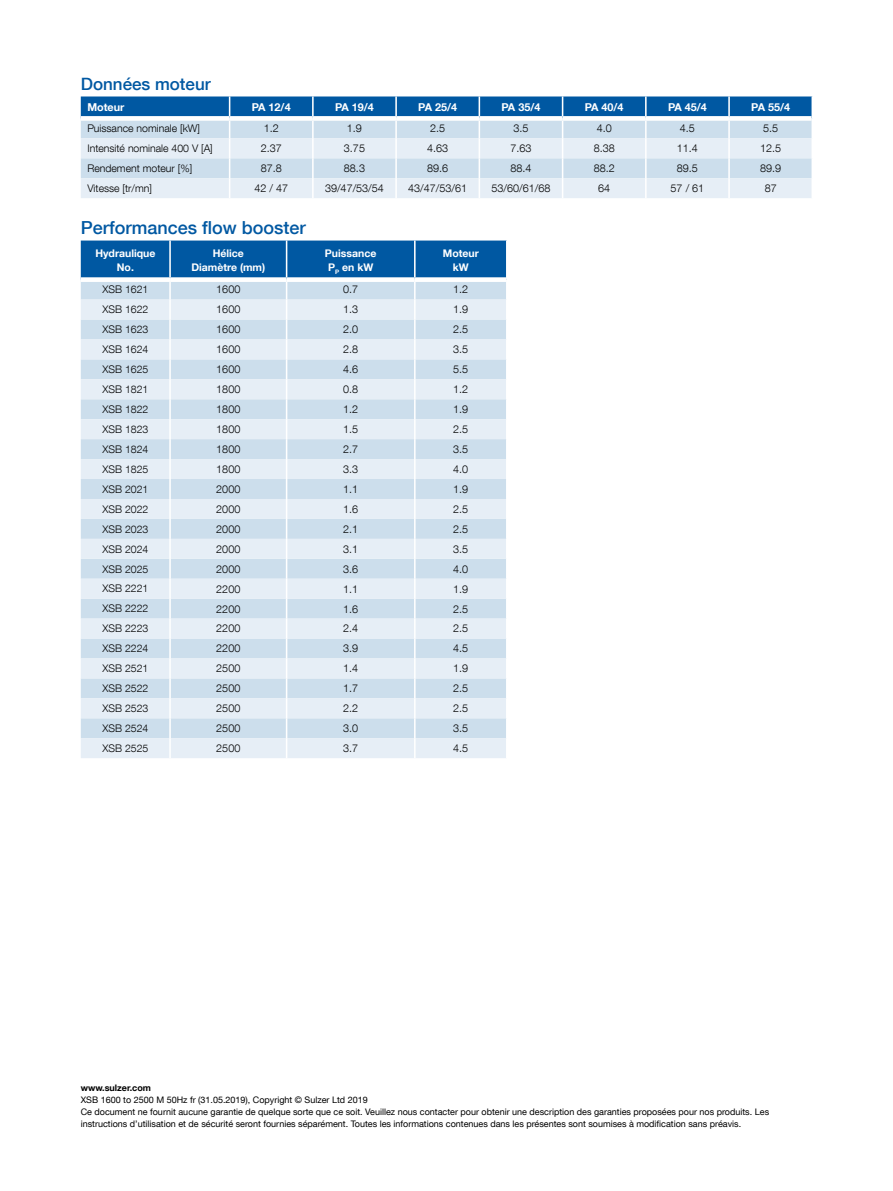
<style>
.page{position:relative;width:893px;height:1191px;background:#fff}
.page>*{position:absolute;margin:0;border:0;box-sizing:border-box;transform-origin:0 0}
.t1{font:500 18px "Helvetica Neue LT Com";color:#0058a2}
.t2{font:500 16.95px "Helvetica Neue LT Com";color:#0058a2}
.t3{font:300 10.8px "Helvetica Neue LT Com";color:#000}
.t4{font:700 10.8px "Helvetica Neue LT Com";color:#fff}
.t5{font:300 10.5px "Helvetica Neue LT Com";color:#000}
.t6{font:700 10.5px/13.5px "Helvetica Neue LT Com";color:#fff;text-align:center}
.t7{font:9px/12px "Helvetica Neue LT Com";color:#000}
.t8{font:700 9px "Helvetica Neue LT Com";color:#000}
</style>
<div class="page">
<svg style="left:81px;top:96px;width:731px;height:102px;background:#b2cde3"></svg>
<hr style="left:645px;top:178px;width:2px;height:20px;background:#fff">
<hr style="left:728px;top:178px;width:2px;height:20px;background:#fff">
<hr style="left:811px;top:178px;width:2px;height:20px;background:#fff">
<svg style="left:81px;top:240px;width:426px;height:518px;background:#cbdceb"></svg>
<hr style="left:414px;top:718px;width:2px;height:20px;background:#fff">
<hr style="left:506px;top:718px;width:2px;height:20px;background:#fff">
<h2 class="t2" style="left:81px;top:74px;width:132px">Données moteur</h2>
<p class="t4" style="left:87px;top:101px;width:39px">Moteur</p>
<p class="t4" style="left:252px;top:101px;width:40px">PA 12/4</p>
<p class="t4" style="left:335px;top:101px;width:40px">PA 19/4</p>
<p class="t4" style="left:418px;top:101px;width:40px">PA 25/4</p>
<p class="t4" style="left:501px;top:101px;width:40px">PA 35/4</p>
<p class="t4" style="left:585px;top:101px;width:40px">PA 40/4</p>
<p class="t4" style="left:668px;top:101px;width:40px">PA 45/4</p>
<p class="t4" style="left:751px;top:101px;width:40px">PA 55/4</p>
<p class="t5" style="left:87px;top:122px;width:114px">Puissance nominale [kW]</p>
<p class="t3" style="left:264px;top:122px;width:17px">1.2</p>
<p class="t3" style="left:347px;top:122px;width:17px">1.9</p>
<p class="t3" style="left:430px;top:122px;width:17px">2.5</p>
<p class="t3" style="left:513px;top:122px;width:17px">3.5</p>
<p class="t3" style="left:597px;top:122px;width:17px">4.0</p>
<p class="t3" style="left:680px;top:122px;width:17px">4.5</p>
<p class="t3" style="left:763px;top:122px;width:17px">5.5</p>
<p class="t5" style="left:87px;top:142px;width:127px">Intensité nominale 400 V [A]</p>
<p class="t3" style="left:261px;top:142px;width:23px">2.37</p>
<p class="t3" style="left:344px;top:142px;width:23px">3.75</p>
<p class="t3" style="left:427px;top:142px;width:23px">4.63</p>
<p class="t3" style="left:510px;top:142px;width:23px">7.63</p>
<p class="t3" style="left:594px;top:142px;width:23px">8.38</p>
<p class="t3" style="left:677px;top:142px;width:23px">11.4</p>
<p class="t3" style="left:760px;top:142px;width:23px">12.5</p>
<p class="t5" style="left:87px;top:162px;width:106px">Rendement moteur [%]</p>
<p class="t3" style="left:261px;top:162px;width:23px">87.8</p>
<p class="t3" style="left:344px;top:162px;width:23px">88.3</p>
<p class="t3" style="left:427px;top:162px;width:23px">89.6</p>
<p class="t3" style="left:510px;top:162px;width:23px">88.4</p>
<p class="t3" style="left:594px;top:162px;width:23px">88.2</p>
<p class="t3" style="left:677px;top:162px;width:23px">89.5</p>
<p class="t3" style="left:760px;top:162px;width:23px">89.9</p>
<p class="t5" style="left:87px;top:182px;width:66px">Vitesse [tr/mn]</p>
<p class="t3" style="left:254px;top:182px;width:35px">42 / 47</p>
<p class="t3" style="left:325px;top:182px;width:60px">39/47/53/54</p>
<p class="t3" style="left:408px;top:182px;width:60px">43/47/53/61</p>
<p class="t3" style="left:491px;top:182px;width:60px">53/60/61/68</p>
<p class="t3" style="left:598px;top:182px;width:14px">64</p>
<p class="t3" style="left:671px;top:182px;width:35px">57 / 61</p>
<p class="t3" style="left:765px;top:182px;width:14px">87</p>
<h1 class="t1" style="left:81px;top:217px;width:227px">Performances flow booster</h1>
<p class="t6" style="left:95px;top:246px;width:62px">Hydraulique<br>No.</p>
<p class="t6" style="left:191px;top:246px;width:75px">Hélice<br>Diamètre (mm)</p>
<p class="t6" style="left:325px;top:246px;width:53px">Puissance<br>P<sub>P</sub> en kW</p>
<p class="t6" style="left:443px;top:246px;width:37px">Moteur kW</p>
<p class="t5" style="left:102px;top:283px;width:47px">XSB 1621</p>
<p class="t3" style="left:216px;top:283px;width:26px">1600</p>
<p class="t3" style="left:343px;top:283px;width:17px">0.7</p>
<p class="t3" style="left:453px;top:283px;width:17px">1.2</p>
<p class="t5" style="left:102px;top:303px;width:47px">XSB 1622</p>
<p class="t3" style="left:216px;top:303px;width:26px">1600</p>
<p class="t3" style="left:343px;top:303px;width:17px">1.3</p>
<p class="t3" style="left:453px;top:303px;width:17px">1.9</p>
<p class="t5" style="left:102px;top:323px;width:47px">XSB 1623</p>
<p class="t3" style="left:216px;top:323px;width:26px">1600</p>
<p class="t3" style="left:343px;top:323px;width:17px">2.0</p>
<p class="t3" style="left:453px;top:323px;width:17px">2.5</p>
<p class="t5" style="left:102px;top:343px;width:47px">XSB 1624</p>
<p class="t3" style="left:216px;top:343px;width:26px">1600</p>
<p class="t3" style="left:343px;top:343px;width:17px">2.8</p>
<p class="t3" style="left:453px;top:343px;width:17px">3.5</p>
<p class="t5" style="left:102px;top:363px;width:47px">XSB 1625</p>
<p class="t3" style="left:216px;top:363px;width:26px">1600</p>
<p class="t3" style="left:343px;top:363px;width:17px">4.6</p>
<p class="t3" style="left:453px;top:363px;width:17px">5.5</p>
<p class="t5" style="left:102px;top:383px;width:47px">XSB 1821</p>
<p class="t3" style="left:216px;top:383px;width:26px">1800</p>
<p class="t3" style="left:343px;top:383px;width:17px">0.8</p>
<p class="t3" style="left:453px;top:383px;width:17px">1.2</p>
<p class="t5" style="left:102px;top:403px;width:47px">XSB 1822</p>
<p class="t3" style="left:216px;top:403px;width:26px">1800</p>
<p class="t3" style="left:343px;top:403px;width:17px">1.2</p>
<p class="t3" style="left:453px;top:403px;width:17px">1.9</p>
<p class="t5" style="left:102px;top:423px;width:47px">XSB 1823</p>
<p class="t3" style="left:216px;top:422px;width:26px">1800</p>
<p class="t3" style="left:343px;top:422px;width:17px">1.5</p>
<p class="t3" style="left:453px;top:422px;width:17px">2.5</p>
<p class="t5" style="left:102px;top:443px;width:47px">XSB 1824</p>
<p class="t3" style="left:216px;top:442px;width:26px">1800</p>
<p class="t3" style="left:343px;top:442px;width:17px">2.7</p>
<p class="t3" style="left:453px;top:442px;width:17px">3.5</p>
<p class="t5" style="left:102px;top:462px;width:47px">XSB 1825</p>
<p class="t3" style="left:216px;top:462px;width:26px">1800</p>
<p class="t3" style="left:343px;top:462px;width:17px">3.3</p>
<p class="t3" style="left:453px;top:462px;width:17px">4.0</p>
<p class="t5" style="left:102px;top:482px;width:47px">XSB 2021</p>
<p class="t3" style="left:216px;top:482px;width:26px">2000</p>
<p class="t3" style="left:343px;top:482px;width:17px">1.1</p>
<p class="t3" style="left:453px;top:482px;width:17px">1.9</p>
<p class="t5" style="left:102px;top:502px;width:47px">XSB 2022</p>
<p class="t3" style="left:216px;top:502px;width:26px">2000</p>
<p class="t3" style="left:343px;top:502px;width:17px">1.6</p>
<p class="t3" style="left:453px;top:502px;width:17px">2.5</p>
<p class="t5" style="left:102px;top:522px;width:47px">XSB 2023</p>
<p class="t3" style="left:216px;top:522px;width:26px">2000</p>
<p class="t3" style="left:343px;top:522px;width:17px">2.1</p>
<p class="t3" style="left:453px;top:522px;width:17px">2.5</p>
<p class="t5" style="left:102px;top:542px;width:47px">XSB 2024</p>
<p class="t3" style="left:216px;top:542px;width:26px">2000</p>
<p class="t3" style="left:343px;top:542px;width:17px">3.1</p>
<p class="t3" style="left:453px;top:542px;width:17px">3.5</p>
<p class="t5" style="left:102px;top:562px;width:47px">XSB 2025</p>
<p class="t3" style="left:216px;top:562px;width:26px">2000</p>
<p class="t3" style="left:343px;top:562px;width:17px">3.6</p>
<p class="t3" style="left:453px;top:562px;width:17px">4.0</p>
<p class="t5" style="left:102px;top:582px;width:47px">XSB 2221</p>
<p class="t3" style="left:216px;top:582px;width:26px">2200</p>
<p class="t3" style="left:343px;top:582px;width:17px">1.1</p>
<p class="t3" style="left:453px;top:582px;width:17px">1.9</p>
<p class="t5" style="left:102px;top:602px;width:47px">XSB 2222</p>
<p class="t3" style="left:216px;top:602px;width:26px">2200</p>
<p class="t3" style="left:343px;top:602px;width:17px">1.6</p>
<p class="t3" style="left:453px;top:602px;width:17px">2.5</p>
<p class="t5" style="left:102px;top:622px;width:47px">XSB 2223</p>
<p class="t3" style="left:216px;top:622px;width:26px">2200</p>
<p class="t3" style="left:343px;top:622px;width:17px">2.4</p>
<p class="t3" style="left:453px;top:622px;width:17px">2.5</p>
<p class="t5" style="left:102px;top:642px;width:47px">XSB 2224</p>
<p class="t3" style="left:216px;top:642px;width:26px">2200</p>
<p class="t3" style="left:343px;top:642px;width:17px">3.9</p>
<p class="t3" style="left:453px;top:642px;width:17px">4.5</p>
<p class="t5" style="left:102px;top:662px;width:47px">XSB 2521</p>
<p class="t3" style="left:216px;top:662px;width:26px">2500</p>
<p class="t3" style="left:343px;top:662px;width:17px">1.4</p>
<p class="t3" style="left:453px;top:662px;width:17px">1.9</p>
<p class="t5" style="left:102px;top:682px;width:47px">XSB 2522</p>
<p class="t3" style="left:216px;top:682px;width:26px">2500</p>
<p class="t3" style="left:343px;top:682px;width:17px">1.7</p>
<p class="t3" style="left:453px;top:682px;width:17px">2.5</p>
<p class="t5" style="left:102px;top:702px;width:47px">XSB 2523</p>
<p class="t3" style="left:216px;top:701px;width:26px">2500</p>
<p class="t3" style="left:343px;top:701px;width:17px">2.2</p>
<p class="t3" style="left:453px;top:701px;width:17px">2.5</p>
<p class="t5" style="left:102px;top:722px;width:47px">XSB 2524</p>
<p class="t3" style="left:216px;top:721px;width:26px">2500</p>
<p class="t3" style="left:343px;top:721px;width:17px">3.0</p>
<p class="t3" style="left:453px;top:721px;width:17px">3.5</p>
<p class="t5" style="left:102px;top:742px;width:47px">XSB 2525</p>
<p class="t3" style="left:216px;top:741px;width:26px">2500</p>
<p class="t3" style="left:343px;top:741px;width:17px">3.7</p>
<p class="t3" style="left:453px;top:741px;width:17px">4.5</p>
<p class="t8" style="left:81px;top:1082px;width:72px">www.sulzer.com</p>
<p class="t7" style="left:81px;top:1093px;width:690px">XSB 1600 to 2500 M 50Hz fr (31.05.2019), Copyright © Sulzer Ltd 2019<br>Ce document ne fournit aucune garantie de quelque sorte que ce soit. Veuillez nous contacter pour obtenir une description des garanties proposées pour nos produits. Les instructions d’utilisation et de sécurité seront fournies séparément. Toutes les informations contenues dans les présentes sont soumises à modification sans préavis.</p>
</div>
